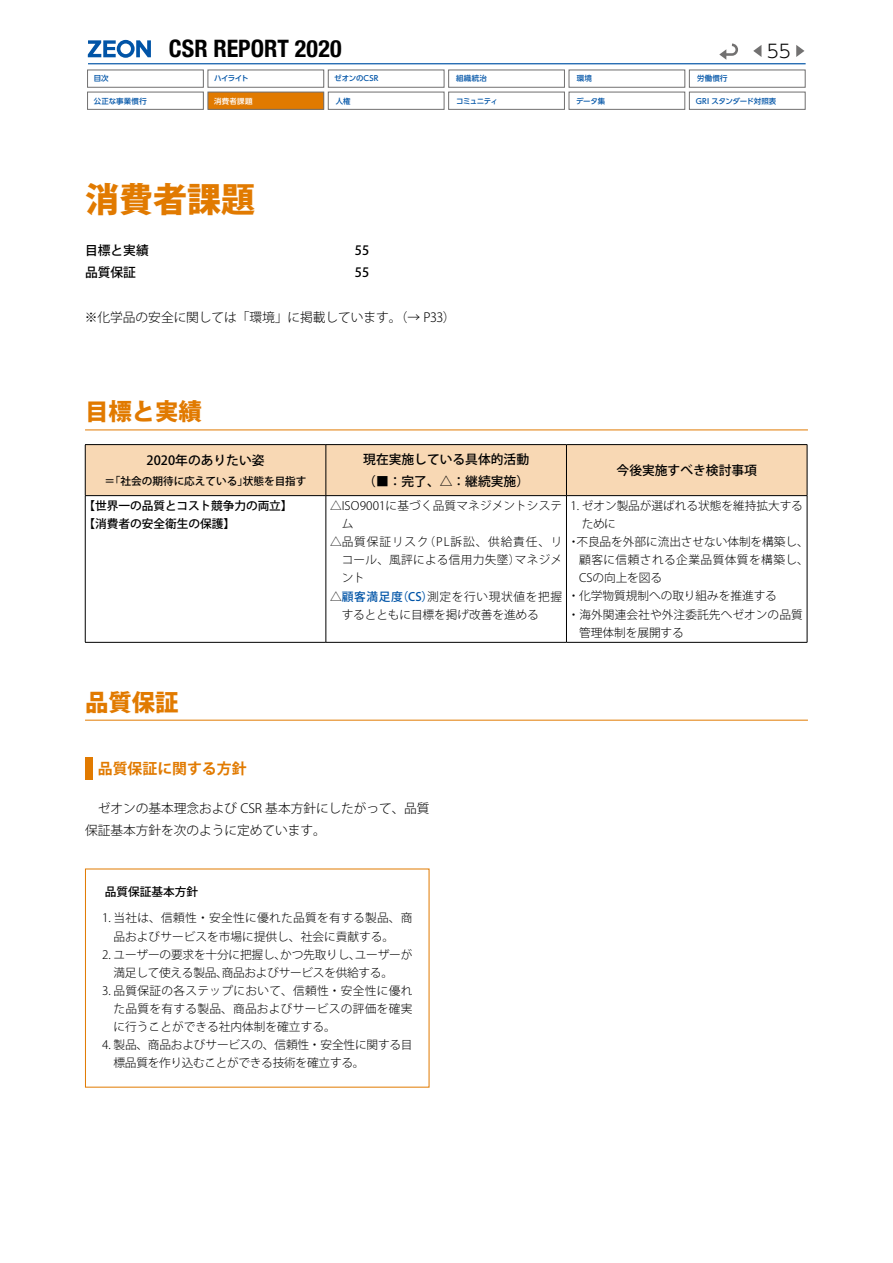
<style>
.page{position:relative;width:893px;height:1263px;background:#fff}
.page>*{position:absolute;margin:0;border:0;box-sizing:border-box;transform-origin:0 0}
.t1{font:800 34.05px "Koz Go Pro";color:#e17a00}
.t2{font:700 condensed 24px "Helvetica Neue";letter-spacing:.005em;color:#000}
.t3{font:800 23.4px "Koz Go Pro";color:#e17a00}
.t4{font:300 18.3px "UD Shin Go Pro";color:#000}
.t5{font:700 14.85px "Koz Go Pro";color:#e17a00}
.t6{font:300 12.75px/22.4px "Koz Go Pro";letter-spacing:-.005em;color:#000}
.t7{font:500 12.75px/22.4px "Koz Go Pro";color:#000}
.t8{font:300 11.7px/18px "Koz Go Pro";color:#000;text-align:center}
.t9{font:300 11.7px/18px "Koz Go Pro";letter-spacing:-.02em;color:#000}
.t10{font:500 11.7px/18px "Koz Go Pro";letter-spacing:-.005em;color:#000}
.t11{font:300 11.7px "Koz Go Pro";letter-spacing:.055em;color:#000}
.t12{font:300 11.7px "Koz Go Pro";letter-spacing:.08em;color:#000}
.t13{font:300 11.7px "Koz Go Pro";letter-spacing:.02em;color:#000}
.t14{font:300 11.7px "Koz Go Pro";letter-spacing:.035em;color:#000}
.t15{font:500 10.65px "Koz Go Pro";color:#000}
.t16{font:500 7.5px "UD Shin Go Pro";letter-spacing:-.005em;color:#0054a7}
.t17{font:500 7.5px "UD Shin Go Pro";letter-spacing:.02em;color:#0054a7}
.t18{font:500 7.5px "UD Shin Go Pro";letter-spacing:.035em;color:#fff}
.s1{font-weight:500;color:#0054a7}
</style>
<div class="page">
<svg style="left:689px;top:69px;width:117px;height:18px"></svg>
<div style="left:328px;top:92px;width:117px;height:17px;background:#aaa9a9"></div>
<div style="left:208px;top:69px;width:116px;height:18px;background:#b1b0b0"></div>
<div style="left:328px;top:69px;width:117px;height:18px;background:#b1b0b0"></div>
<svg style="left:449px;top:69px;width:116px;height:18px"></svg>
<svg style="left:569px;top:69px;width:117px;height:18px"></svg>
<svg style="left:88px;top:69px;width:116px;height:18px"></svg>
<div style="left:689px;top:92px;width:117px;height:17px;background:#9a9999"></div>
<hr style="left:85px;top:720px;width:723px;height:1px;background:#e17a00">
<div style="left:85px;top:757px;width:8px;height:22px;background:#e17a00"></div>
<hr style="left:85px;top:429px;width:723px;height:1px;background:#e17a00">
<hr style="left:88px;top:63px;width:718px;height:1px;background:#0054a7">
<svg style="left:88px;top:40px;width:63px;height:18px"></svg>
<div style="left:208px;top:92px;width:116px;height:17px;background:#e17a00"></div>
<div style="left:208px;top:92px;width:116px;height:18px;border:1px solid #727171"></div>
<div style="left:328px;top:92px;width:116px;height:17px;background:#fff"></div>
<div style="left:328px;top:92px;width:116px;height:18px;border:1px solid #727171"></div>
<div style="left:448px;top:92px;width:117px;height:18px;border:1px solid #727171"></div>
<div style="left:569px;top:92px;width:116px;height:18px;border:1px solid #727171"></div>
<div style="left:689px;top:92px;width:116px;height:17px;background:#fff"></div>
<div style="left:689px;top:92px;width:116px;height:18px;border:1px solid #727171"></div>
<div style="left:87px;top:92px;width:117px;height:18px;border:1px solid #727171"></div>
<div style="left:208px;top:70px;width:116px;height:17px;background:#fff"></div>
<div style="left:328px;top:70px;width:116px;height:17px;background:#fff"></div>
<div style="left:449px;top:70px;width:115px;height:17px;background:#fff"></div>
<div style="left:569px;top:70px;width:116px;height:17px;background:#fff"></div>
<div style="left:88px;top:70px;width:115px;height:17px;background:#fff"></div>
<div style="left:689px;top:70px;width:116px;height:17px;background:#fff"></div>
<svg style="left:796px;top:45px;width:8px;height:12px"></svg>
<svg style="left:753px;top:45px;width:8px;height:12px"></svg>
<svg style="left:719px;top:43px;width:19px;height:17px"></svg>
<div style="left:86px;top:445px;width:721px;height:50px;background:#f8d8b4"></div>
<hr style="left:85px;top:444px;width:241px;height:1px;background:#000">
<hr style="left:85px;top:445px;width:1px;height:50px;background:#000">
<hr style="left:326px;top:444px;width:240px;height:1px;background:#000">
<hr style="left:326px;top:445px;width:1px;height:50px;background:#000">
<hr style="left:566px;top:444px;width:241px;height:1px;background:#000">
<hr style="left:566px;top:445px;width:1px;height:50px;background:#000">
<hr style="left:807px;top:445px;width:1px;height:50px;background:#000">
<hr style="left:85px;top:495px;width:241px;height:1px;background:#000">
<hr style="left:85px;top:496px;width:1px;height:146px;background:#000">
<hr style="left:326px;top:495px;width:240px;height:1px;background:#000">
<hr style="left:326px;top:496px;width:1px;height:146px;background:#000">
<hr style="left:566px;top:495px;width:241px;height:1px;background:#000">
<hr style="left:566px;top:496px;width:1px;height:146px;background:#000">
<hr style="left:807px;top:496px;width:1px;height:146px;background:#000">
<hr style="left:85px;top:642px;width:241px;height:1px;background:#000">
<hr style="left:326px;top:642px;width:240px;height:1px;background:#000">
<hr style="left:566px;top:642px;width:241px;height:1px;background:#000">
<h2 class="t2" style="left:169px;top:29px;width:174px">CSR REPORT 2020</h2>
<p class="t16" style="left:94px;top:72px;width:16px">目次</p>
<p class="t16" style="left:214px;top:72px;width:36px">ハイライト</p>
<p class="t16" style="left:334px;top:72px;width:45px">ゼオンのCSR</p>
<p class="t16" style="left:456px;top:72px;width:32px">組織統治</p>
<p class="t16" style="left:577px;top:72px;width:17px">環境</p>
<p class="t16" style="left:697px;top:72px;width:32px">労働慣行</p>
<h3 class="t4" style="left:767px;top:36px;width:26px">55</h3>
<p class="t17" style="left:94px;top:95px;width:54px">公正な事業慣行</p>
<p class="t18" style="left:214px;top:95px;width:40px">消費者課題</p>
<p class="t16" style="left:336px;top:95px;width:16px">人権</p>
<p class="t16" style="left:456px;top:95px;width:43px">コミュニティ</p>
<p class="t16" style="left:576px;top:95px;width:31px">データ集</p>
<p class="t16" style="left:696px;top:95px;width:82px">GRI スタンダード対照表</p>
<h1 class="t1" style="left:85px;top:177px;width:172px">消費者課題</h1>
<p class="t7" style="left:85px;top:239px;width:65px">目標と実績品質保証</p>
<p class="t6" style="left:85px;top:306px;width:372px">※化学品の安全に関しては「環境」に掲載しています。（→ P33）</p>
<h3 class="t3" style="left:85px;top:396px;width:118px">目標と実績</h3>
<p class="t7" style="left:147px;top:450px;width:119px">2020年のありたい姿</p>
<p class="t15" style="left:105px;top:475px;width:203px">＝「社会の期待に応えている」状態を目指す</p>
<p class="t7" style="left:363px;top:449px;width:167px">現在実施している具体的活動（■：完了、△：継続実施）</p>
<p class="t7" style="left:617px;top:460px;width:142px">今後実施すべき検討事項</p>
<p class="t10" style="left:84px;top:497px;width:211px">【世界一の品質とコスト競争力の両立】【消費者の安全衛生の保護】</p>
<p class="t8" style="left:330px;top:497px;width:234px">△ISO9001に基づく品質マネジメントシステ</p>
<p class="t8" style="left:342px;top:515px;width:13px">ム</p>
<p class="t12" style="left:330px;top:534px;width:234px">△品質保証リスク(PL訴訟、供給責任、リ</p>
<p class="t13" style="left:342px;top:552px;width:222px">コール、風評による信用力失墜)マネジメ</p>
<p class="t8" style="left:342px;top:569px;width:25px">ント</p>
<p class="t11" style="left:330px;top:589px;width:234px">△<span class="s1">顧客満足度（CS）</span>測定を行い現状値を把握</p>
<p class="t8" style="left:342px;top:605px;width:199px">するとともに目標を掲げ改善を進める</p>
<p class="t8" style="left:571px;top:497px;width:234px">1. ゼオン製品が選ばれる状態を維持拡大する</p>
<p class="t8" style="left:582px;top:515px;width:36px">ために</p>
<p class="t8" style="left:568px;top:533px;width:243px">・不良品を外部に流出させない体制を構築し、</p>
<p class="t14" style="left:579px;top:552px;width:231px">顧客に信頼される企業品質体質を構築し、</p>
<p class="t8" style="left:579px;top:569px;width:84px">CSの向上を図る</p>
<p class="t8" style="left:568px;top:587px;width:211px">・化学物質規制への取り組みを推進する</p>
<p class="t8" style="left:568px;top:605px;width:237px">・海外関連会社や外注委託先へゼオンの品質</p>
<p class="t8" style="left:579px;top:623px;width:106px">管理体制を展開する</p>
<h3 class="t3" style="left:85px;top:687px;width:95px">品質保証</h3>
<p class="t5" style="left:98px;top:759px;width:150px">品質保証に関する方針</p>
<p class="t6" style="left:85px;top:797px;width:346px">　ゼオンの基本理念および CSR 基本方針にしたがって、品質保証基本方針を次のように定めています。</p>
<p class="t10" style="left:105px;top:883px;width:95px">品質保証基本方針</p>
<p class="t8" style="left:102px;top:909px;width:312px">1. 当社は、信頼性・安全性に優れた品質を有する製品、商品およびサービスを市場に提供し、社会に貢献する。</p>
<p class="t8" style="left:114px;top:945px;width:300px;text-align:left;text-indent:-12px">2. ユーザーの要求を十分に把握し、かつ先取りし、ユーザーが満足して使える製品、商品およびサービスを供給する。</p>
<p class="t8" style="left:114px;top:981px;width:300px;text-align:justify;text-indent:-12px">3. 品質保証の各ステップにおいて、信頼性・安全性に優れた品質を有する製品、商品およびサービスの評価を確実に行うことができる社内体制を確立する。</p>
<p class="t9" style="left:114px;top:1036px;width:301px;text-indent:-11px">4. 製品、商品およびサービスの、信頼性・安全性に関する目標品質を作り込むことができる技術を確立する。</p>
</div>
